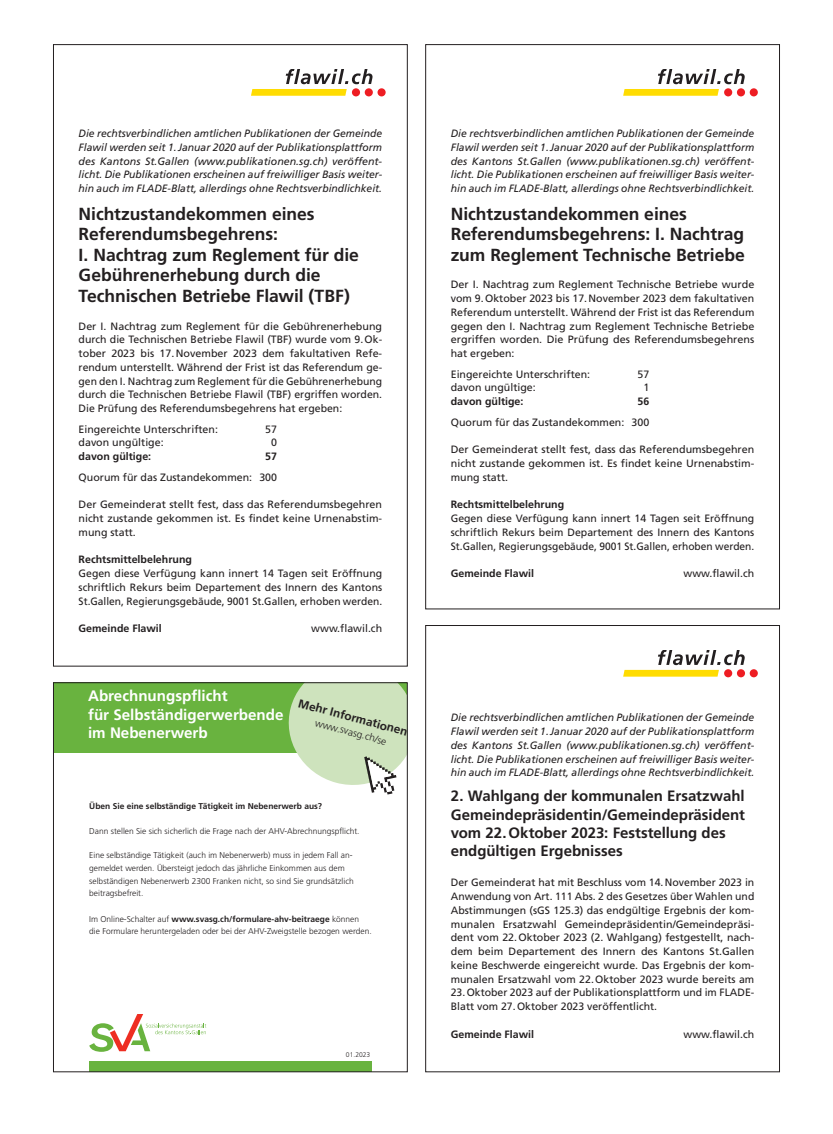
<style>
.page{position:relative;width:833px;height:1134px;background:#fff}
.page>*{position:absolute;margin:0;border:0;box-sizing:border-box;transform-origin:0 0}
.t1{font:700 17.5px/20.6px "Frutiger LT Std";color:#231f20}
.t2{font:700 15.12px/18.1px "Frutiger LT Std";color:#fff}
.t3{font:700 15px/18.1px "Frutiger LT Std";color:#231f20}
.t4{font:700 11.75px "Frutiger LT Std";color:#231f20}
.t5{font:10.62px/13.8px "Frutiger LT Std";color:#231f20;text-align:justify}
.t6{font:italic 10.62px/13.8px "Frutiger LT Std";color:#231f20;text-align:justify}
.t7{font:700 10.62px "Frutiger LT Std";color:#231f20}
.t8{font:300 10.12px "Frutiger LT Std";color:#231f20}
.t9{font:300 8.38px/12.6px "Frutiger LT Std";color:#231f20}
.t10{font:700 8.38px "Frutiger LT Std";color:#231f20}
.t11{font:300 6.75px "Frutiger LT Std";color:#231f20}
.s1{font-weight:700}
</style>
<div class="page">
<div style="left:53px;top:683px;width:354px;height:70px;background:#69b33f"></div>
<svg style="left:89px;top:1014px;width:117px;height:38px"></svg>
<div style="left:89px;top:1061px;width:283px;height:11px;background:#69b33f"></div>
<svg style="left:288px;top:684px;width:117px;height:110px"></svg>
<div style="left:53px;top:682px;width:354px;height:390px;border:1px solid #231f20"></div>
<div style="left:425px;top:625px;width:355px;height:447px;border:1px solid #231f20"></div>
<svg style="left:623px;top:69px;width:121px;height:27px"></svg>
<div style="left:724px;top:88px;width:8px;height:8px;background:#ee1d23;border-radius:50%"></div>
<div style="left:737px;top:88px;width:8px;height:8px;background:#ee1d23;border-radius:50%"></div>
<div style="left:749px;top:88px;width:9px;height:8px;background:#ee1d23;border-radius:50%"></div>
<svg style="left:623px;top:650px;width:121px;height:27px"></svg>
<div style="left:724px;top:669px;width:8px;height:8px;background:#ee1d23;border-radius:50%"></div>
<div style="left:737px;top:669px;width:8px;height:8px;background:#ee1d23;border-radius:50%"></div>
<div style="left:749px;top:669px;width:9px;height:8px;background:#ee1d23;border-radius:50%"></div>
<svg style="left:251px;top:69px;width:121px;height:27px"></svg>
<div style="left:352px;top:88px;width:8px;height:8px;background:#ee1d23;border-radius:50%"></div>
<div style="left:365px;top:88px;width:8px;height:8px;background:#ee1d23;border-radius:50%"></div>
<div style="left:377px;top:88px;width:9px;height:8px;background:#ee1d23;border-radius:50%"></div>
<p class="t6" style="left:79px;top:127px;width:305px">Die rechtsverbindlichen amtlichen Publikationen der Gemeinde Flawil werden seit 1.Januar 2020 auf der Publikationsplattform des Kantons St.Gallen (www.publikationen.sg.ch) veröffent&shy;licht. Die Publikationen erscheinen auf freiwilliger Basis weiter&shy;hin auch im FLADE-Blatt, allerdings ohne Rechtsverbindlichkeit.</p>
<h1 class="t1" style="left:79px;top:203px;width:282px">Nichtzustandekommen eines<br>Referendumsbegehrens:<br>I. Nachtrag zum Reglement für die<br>Gebührenerhebung durch die<br>Technischen Betriebe Flawil (TBF)</h1>
<p class="t5" style="left:79px;top:319px;width:305px">Der I. Nachtrag zum Reglement für die Gebührenerhebung durch die Technischen Betriebe Flawil (TBF) wurde vom 9.Ok&shy;tober 2023 bis 17.November 2023 dem fakultativen Refe&shy;rendum unterstellt. Während der Frist ist das Referendum ge&shy;gen den I. Nachtrag zum Reglement für die Gebührenerhebung durch die Technischen Betriebe Flawil (TBF) ergriffen worden.<br>Die Prüfung des Referendumsbegehrens hat ergeben:</p>
<p class="t5" style="left:79px;top:422px;width:141px">Eingereichte Unterschriften:</p>
<p class="t5" style="left:265px;top:422px;width:13px">57</p>
<p class="t5" style="left:79px;top:436px;width:87px">davon ungültige:</p>
<p class="t5" style="left:271px;top:436px;width:7px">0</p>
<p class="t7" style="left:79px;top:450px;width:74px">davon gültige:</p>
<p class="t7" style="left:265px;top:450px;width:13px">57</p>
<p class="t5" style="left:79px;top:470px;width:200px">Quorum für das Zustandekommen: 300</p>
<p class="t5" style="left:79px;top:498px;width:305px">Der Gemeinderat stellt fest, dass das Referendumsbegehren nicht zustande gekommen ist. Es findet keine Urnenabstim&shy;mung statt.</p>
<p class="t7" style="left:79px;top:553px;width:115px">Rechtsmittelbelehrung</p>
<p class="t5" style="left:79px;top:566px;width:305px">Gegen diese Verfügung kann innert 14 Tagen seit Eröffnung schriftlich Rekurs beim Departement des Innern des Kantons St.Gallen, Regierungsgebäude, 9001 St.Gallen, erhoben werden.</p>
<p class="t7" style="left:79px;top:622px;width:85px">Gemeinde Flawil</p>
<p class="t5" style="left:311px;top:621px;width:72px">www.flawil.ch</p>
<h2 class="t2" style="left:88px;top:687px;width:197px">Abrechnungspflicht<br>für Selbständigerwerbende im Nebenerwerb</h2>
<p class="t4" style="left:300px;top:696px;width:114px;rotate:15deg">Mehr Informationen</p>
<p class="t8" style="left:317px;top:717px;width:75px;rotate:15deg">www.svasg.ch/se</p>
<p class="t10" style="left:89px;top:801px;width:234px">Üben Sie eine selbständige Tätigkeit im Nebenerwerb aus?</p>
<p class="t9" style="left:89px;top:824px;width:272px">Dann stellen Sie sich sicherlich die Frage nach der AHV-Abrechnungspflicht.</p>
<p class="t9" style="left:89px;top:849px;width:266px">Eine selbständige Tätigkeit (auch im Nebenerwerb) muss in jedem Fall an&shy;gemeldet werden. Übersteigt jedoch das jährliche Einkommen aus dem selbständigen Nebenerwerb 2300 Franken nicht, so sind Sie grundsätzlich beitragsbefreit.</p>
<p class="t9" style="left:89px;top:912px;width:284px">Im Online-Schalter auf <span class="s1">www.svasg.ch/formulare-ahv-beitraege</span> können die Formulare heruntergeladen oder bei der AHV-Zweigstelle bezogen werden.</p>
<p class="t11" style="left:346px;top:1051px;width:26px">01.2023</p>
<p class="t6" style="left:451px;top:127px;width:305px">Die rechtsverbindlichen amtlichen Publikationen der Gemeinde Flawil werden seit 1.Januar 2020 auf der Publikationsplattform des Kantons St.Gallen (www.publikationen.sg.ch) veröffent&shy;licht. Die Publikationen erscheinen auf freiwilliger Basis weiter&shy;hin auch im FLADE-Blatt, allerdings ohne Rechtsverbindlichkeit.</p>
<h1 class="t1" style="left:451px;top:203px;width:296px">Nichtzustandekommen eines<br>Referendumsbegehrens: I. Nachtrag zum Reglement Technische Betriebe</h1>
<p class="t5" style="left:451px;top:278px;width:305px">Der I. Nachtrag zum Reglement Technische Betriebe wurde vom 9.Oktober 2023 bis 17.November 2023 dem fakultativen Referendum unterstellt. Während der Frist ist das Referendum gegen den I. Nachtrag zum Reglement Technische Betriebe ergriffen worden. Die Prüfung des Referendumsbegehrens hat ergeben:</p>
<p class="t5" style="left:451px;top:367px;width:141px">Eingereichte Unterschriften:</p>
<p class="t5" style="left:637px;top:367px;width:13px">57</p>
<p class="t5" style="left:451px;top:381px;width:87px">davon ungültige:</p>
<p class="t5" style="left:643px;top:381px;width:7px">1</p>
<p class="t7" style="left:451px;top:395px;width:74px">davon gültige:</p>
<p class="t7" style="left:637px;top:395px;width:13px">56</p>
<p class="t5" style="left:451px;top:415px;width:200px">Quorum für das Zustandekommen: 300</p>
<p class="t5" style="left:451px;top:443px;width:305px">Der Gemeinderat stellt fest, dass das Referendumsbegehren nicht zustande gekommen ist. Es findet keine Urnenabstim&shy;mung statt.</p>
<p class="t7" style="left:451px;top:498px;width:115px">Rechtsmittelbelehrung</p>
<p class="t5" style="left:451px;top:511px;width:305px">Gegen diese Verfügung kann innert 14 Tagen seit Eröffnung schriftlich Rekurs beim Departement des Innern des Kantons St.Gallen, Regierungsgebäude, 9001 St.Gallen, erhoben werden.</p>
<p class="t7" style="left:451px;top:567px;width:85px">Gemeinde Flawil</p>
<p class="t5" style="left:683px;top:566px;width:72px">www.flawil.ch</p>
<p class="t6" style="left:451px;top:711px;width:305px">Die rechtsverbindlichen amtlichen Publikationen der Gemeinde Flawil werden seit 1.Januar 2020 auf der Publikationsplattform des Kantons St.Gallen (www.publikationen.sg.ch) veröffent&shy;licht. Die Publikationen erscheinen auf freiwilliger Basis weiter&shy;hin auch im FLADE-Blatt, allerdings ohne Rechtsverbindlichkeit.</p>
<h3 class="t3" style="left:451px;top:787px;width:296px">2. Wahlgang der kommunalen Ersatzwahl Gemeindepräsidentin/Gemeindepräsident vom 22.Oktober 2023: Feststellung des endgültigen Ergebnisses</h3>
<p class="t5" style="left:451px;top:876px;width:305px">Der Gemeinderat hat mit Beschluss vom 14.November 2023 in Anwendung von Art. 111 Abs. 2 des Gesetzes über Wahlen und Abstimmungen (sGS 125.3) das endgültige Ergebnis der kom&shy;munalen Ersatzwahl Gemeindepräsidentin/Gemeindepräsi&shy;dent vom 22.Oktober 2023 (2. Wahlgang) festgestellt, nach&shy;dem beim Departement des Innern des Kantons St.Gallen keine Beschwerde eingereicht wurde. Das Ergebnis der kom&shy;munalen Ersatzwahl vom 22.Oktober 2023 wurde bereits am 23.Oktober 2023 auf der Publikationsplattform und im FLADE-Blatt vom 27.Oktober 2023 veröffentlicht.</p>
<p class="t7" style="left:451px;top:1028px;width:85px">Gemeinde Flawil</p>
<p class="t5" style="left:683px;top:1027px;width:72px">www.flawil.ch</p>
</div>
